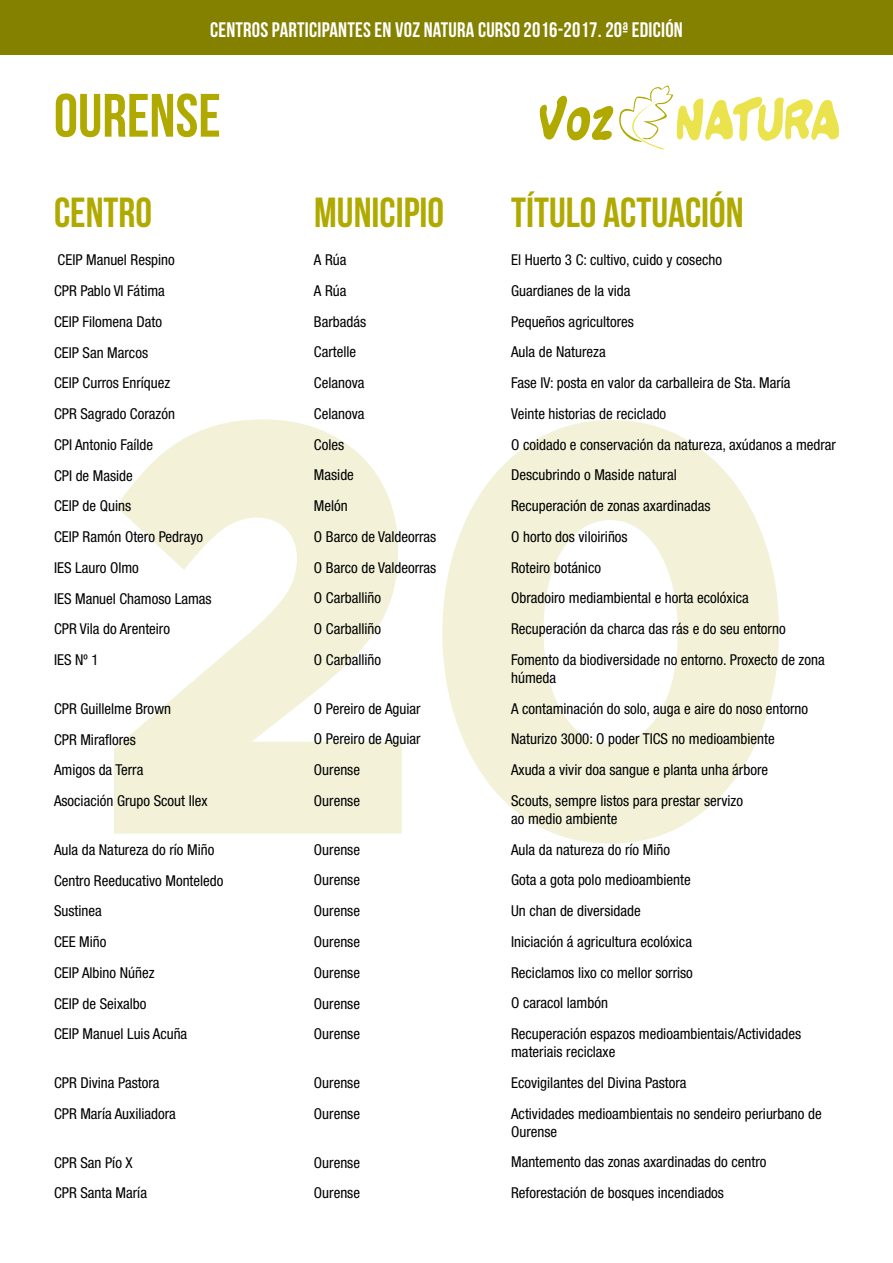
<style>
.page{position:relative;width:893px;height:1263px;background:#fff}
.page>*{position:absolute;margin:0;border:0;box-sizing:border-box;transform-origin:0 0}
.t1{font:700 61.05px "Bebas Neue";color:#b0aa00}
.t2{font:42px "Bebas Neue";color:#b0aa00}
.t3{font:21px "Bebas Neue";letter-spacing:.01em;color:#fff}
.t4{font:condensed 15px/30.8px "Helvetica Neue LT Std";color:#000}
</style>
<div class="page">
<svg style="left:114px;top:419px;width:288px;height:415px;fill:#f3f2d9"></svg>
<svg style="left:442px;top:420px;width:337px;height:424px;fill:#f3f2d9"></svg>
<div style="left:0;top:0;width:893px;height:54px;background:#848000"></div>
<svg style="left:540px;top:85px;width:299px;height:64px"></svg>
<h3 class="t3" style="left:210px;top:19px;width:474px">CENTROS PARTICIPANTES EN VOZ NATURA CURSO 2016-2017. 20ª EDICIÓN</h3>
<h1 class="t1" style="left:54px;top:82px;width:168px">OURENSE</h1>
<h2 class="t2" style="left:54px;top:190px;width:100px">CENTRO</h2>
<h2 class="t2" style="left:314px;top:190px;width:131px">MUNICIPIO</h2>
<h2 class="t2" style="left:511px;top:190px;width:234px">TÍTULO ACTUACIÓN</h2>
<p class="t4" style="left:54px;top:245px;width:159px">CEIP Manuel Respino<br>CPR Pablo VI Fátima<br>CEIP Filomena Dato<br>CEIP San Marcos<br>CEIP Curros Enríquez<br>CPR Sagrado Corazón<br>CPI Antonio Faílde<br>CPI de Maside<br>CEIP de Quins<br>CEIP Ramón Otero Pedrayo<br>IES Lauro Olmo<br>IES Manuel Chamoso Lamas<br>CPR Vila do Arenteiro<br>IES Nº 1</p>
<p class="t4" style="left:54px;top:693px;width:155px">CPR Guillelme Brown<br>CPR Miraflores<br>Amigos da Terra<br>Asociación Grupo Scout Ilex</p>
<p class="t4" style="left:54px;top:834px;width:171px">Aula da Natureza do río Miño<br>Centro Reeducativo Monteledo<br>Sustinea<br>CEE Miño<br>CEIP Albino Núñez<br>CEIP de Seixalbo<br>CEIP Manuel Luis Acuña</p>
<p class="t4" style="left:54px;top:1067px;width:123px">CPR Divina Pastora<br>CPR María Auxiliadora</p>
<p class="t4" style="left:54px;top:1147px;width:95px">CPR San Pío X<br>CPR Santa María</p>
<p class="t4" style="left:314px;top:244px;width:124px">A Rúa<br>A Rúa<br>Barbadás<br>Cartelle<br>Celanova<br>Celanova<br>Coles<br>Maside<br>Melón<br>O Barco de Valdeorras<br>O Barco de Valdeorras<br>O Carballiño<br>O Carballiño<br>O Carballiño</p>
<p class="t4" style="left:314px;top:693px;width:108px">O Pereiro de Aguiar<br>O Pereiro de Aguiar<br>Ourense<br>Ourense</p>
<p class="t4" style="left:314px;top:834px;width:48px;text-align:justify">Ourense Ourense Ourense Ourense Ourense Ourense Ourense</p>
<p class="t4" style="left:314px;top:1067px;width:48px">Ourense<br>Ourense</p>
<p class="t4" style="left:314px;top:1147px;width:48px">Ourense<br>Ourense</p>
<p class="t4" style="left:511px;top:244px;width:326px">El Huerto 3 C: cultivo, cuido y cosecho<br>Guardianes de la vida<br>Pequeños agricultores<br>Aula de Natureza<br>Fase IV: posta en valor da carballeira de Sta. María<br>Veinte historias de reciclado<br>O coidado e conservación da natureza, axúdanos a medrar Descubrindo o Maside natural<br>Recuperación de zonas axardinadas<br>O horto dos viloiriños<br>Roteiro botánico<br>Obradoiro mediambiental e horta ecolóxica<br>Recuperación da charca das rás e do seu entorno Fomento da biodiversidade no entorno. Proxecto de zona</p>
<p class="t4" style="left:511px;top:662px;width:298px">húmeda<br>A contaminación do solo, auga e aire do noso entorno Naturizo 3000: O poder TICS no medioambiente Axuda a vivir doa sangue e planta unha árbore Scouts, sempre listos para prestar servizo</p>
<p class="t4" style="left:511px;top:803px;width:292px">ao medio ambiente<br>Aula da natureza do río Miño<br>Gota a gota polo medioambiente<br>Un chan de diversidade<br>Iniciación á agricultura ecolóxica<br>Reciclamos lixo co mellor sorriso<br>O caracol lambón<br>Recuperación espazos medioambientais/Actividades</p>
<p class="t4" style="left:511px;top:1036px;width:312px">materiais reciclaxe<br>Ecovigilantes del Divina Pastora<br>Actividades medioambientais no sendeiro periurbano de</p>
<p class="t4" style="left:511px;top:1116px;width:257px">Ourense<br>Mantemento das zonas axardinadas do centro<br>Reforestación de bosques incendiados</p>
</div>
